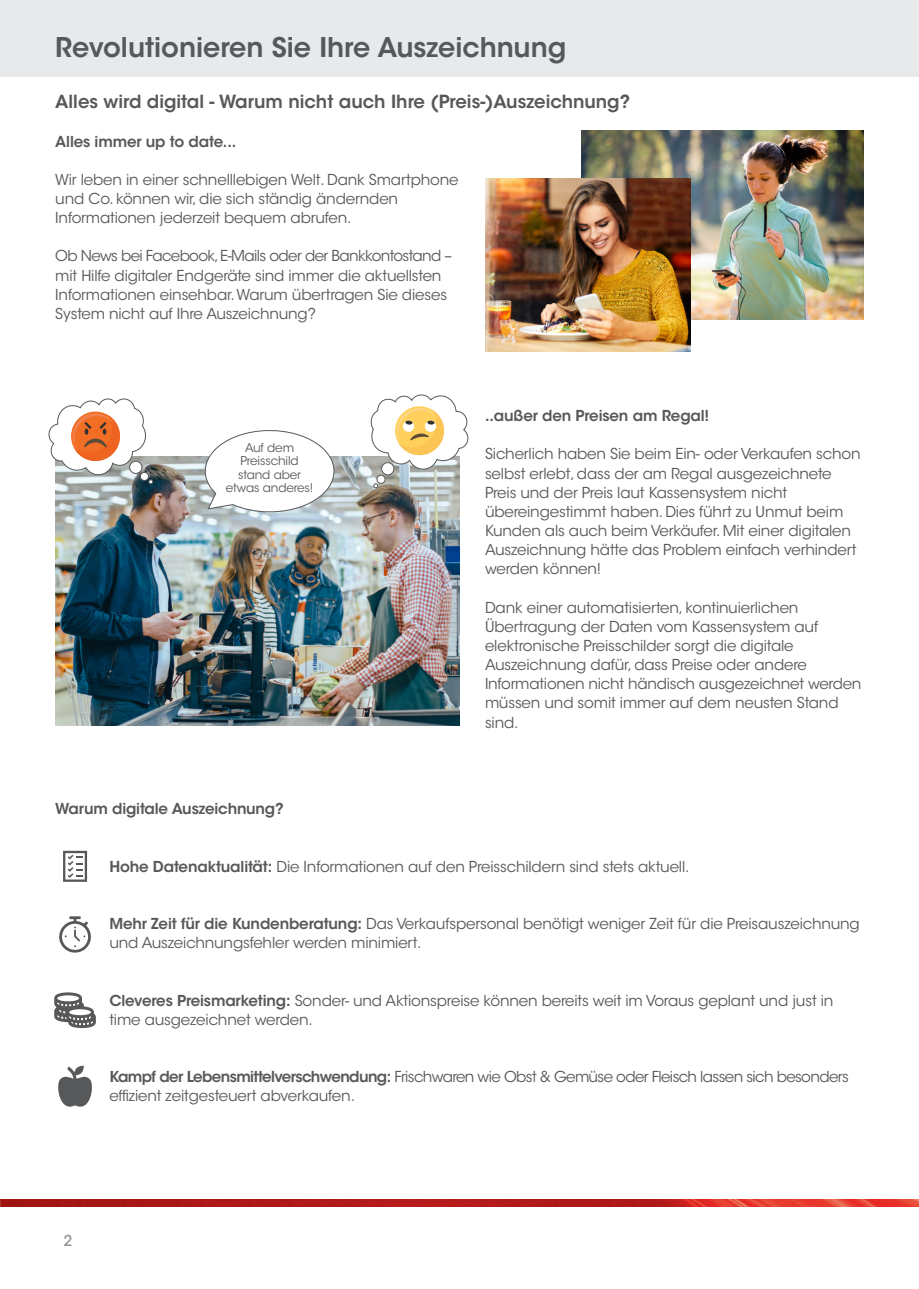
<style>
.page{position:relative;width:919px;height:1289px;background:#fff}
.page>*{position:absolute;margin:0;border:0;box-sizing:border-box;transform-origin:0 0}
.t1{font:600 27px "ITC Avant Garde Std";color:#57585a}
.t2{font:600 18px "ITC Avant Garde Std";color:#57585a}
.t3{font:15px/19.2px "ITC Avant Garde Std";letter-spacing:-.01em;color:#57585a}
.t4{font:15px/19.2px "ITC Avant Garde Std";letter-spacing:-.04em;color:#57585a}
.t5{font:600 15px "ITC Avant Garde Std";letter-spacing:-.01em;color:#57585a}
.t6{font:500 15px "ITC Avant Garde Std";color:#939598}
.t7{font:12px/13.5px "ITC Avant Garde Std";letter-spacing:-.01em;color:#57585a;text-align:center}
.s1{font-weight:600}
</style>
<div class="page">
<div style="left:0;top:0;width:918px;height:77px;background:#e6e7e9"></div>
<img style="left:0;top:1199px;width:918px;height:7px">
<img style="left:581px;top:131px;width:282px;height:188px">
<img style="left:485px;top:178px;width:206px;height:174px">
<img style="left:55px;top:456px;width:404px;height:270px">
<svg style="left:196px;top:430px;width:148px;height:85px"></svg>
<svg style="left:373px;top:483px;width:5px;height:5px"></svg>
<svg style="left:376px;top:475px;width:9px;height:9px"></svg>
<div style="left:376px;top:474px;width:10px;height:10px;border:1px solid #57585a;border-radius:4px"></div>
<svg style="left:48px;top:398px;width:105px;height:86px"></svg>
<svg style="left:369px;top:394px;width:99px;height:81px"></svg>
<svg style="left:63px;top:850px;width:24px;height:31px"></svg>
<svg style="left:59px;top:916px;width:32px;height:37px"></svg>
<svg style="left:54px;top:992px;width:42px;height:36px"></svg>
<svg style="left:58px;top:1065px;width:34px;height:42px"></svg>
<h1 class="t1" style="left:55px;top:36px;width:512px">Revolutionieren Sie Ihre Auszeichnung</h1>
<p class="t2" style="left:55px;top:94px;width:576px">Alles wird digital - Warum nicht auch Ihre (Preis-)Auszeichnung?</p>
<p class="t5" style="left:55px;top:135px;width:182px">Alles immer up to date...</p>
<p class="t3" style="left:55px;top:170px;width:405px">Wir leben in einer schnelllebigen Welt. Dank Smartphone und Co. können wir, die sich ständig ändernden<br>Informationen jederzeit bequem abrufen.</p>
<p class="t3" style="left:55px;top:247px;width:398px">Ob News bei Facebook, E-Mails oder der Bankkontostand – mit Hilfe digitaler Endgeräte sind immer die aktuellsten Informationen einsehbar. Warum übertragen Sie dieses System nicht auf Ihre Auszeichnung?</p>
<p class="t7" style="left:226px;top:441px;width:89px">Auf dem<br>Preisschild stand aber etwas anderes!</p>
<p class="t5" style="left:55px;top:802px;width:230px">Warum digitale Auszeichnung?</p>
<p class="t5" style="left:485px;top:409px;width:226px">..außer den Preisen am Regal!</p>
<p class="t3" style="left:485px;top:445px;width:377px">Sicherlich haben Sie beim Ein- oder Verkaufen schon selbst erlebt, dass der am Regal ausgezeichnete Preis und der Preis laut Kassensystem nicht übereingestimmt haben. Dies führt zu Unmut beim Kunden als auch beim Verkäufer. Mit einer digitalen Auszeichnung hätte das Problem einfach verhindert werden können!</p>
<p class="t3" style="left:485px;top:598px;width:378px">Dank einer automatisierten, kontinuierlichen Übertragung der Daten vom Kassensystem auf elektronische Preisschilder sorgt die digitale Auszeichnung dafür, dass Preise oder andere Informationen nicht händisch ausgezeichnet werden müssen und somit immer auf dem neusten Stand sind.</p>
<p class="t3" style="left:109px;top:857px;width:581px"><span class="s1">Hohe Datenaktualität:</span> Die Informationen auf den Preisschildern sind stets aktuell.</p>
<p class="t3" style="left:109px;top:914px;width:751px"><span class="s1">Mehr Zeit für die Kundenberatung:</span> Das Verkaufspersonal benötigt weniger Zeit für die Preisauszeichnung und Auszeichnungsfehler werden minimiert.</p>
<p class="t3" style="left:109px;top:991px;width:725px"><span class="s1">Cleveres Preismarketing:</span> Sonder- und Aktionspreise können bereits weit im Voraus geplant und just in time ausgezeichnet werden.</p>
<p class="t4" style="left:109px;top:1067px;width:741px"><span class="s1">Kampf der Lebensmittelverschwendung:</span> Frischwaren wie Obst &amp; Gemüse oder Fleisch lassen sich besonders effizient zeitgesteuert abverkaufen.</p>
<p class="t6" style="left:63px;top:1231px;width:10px">2</p>
</div>
